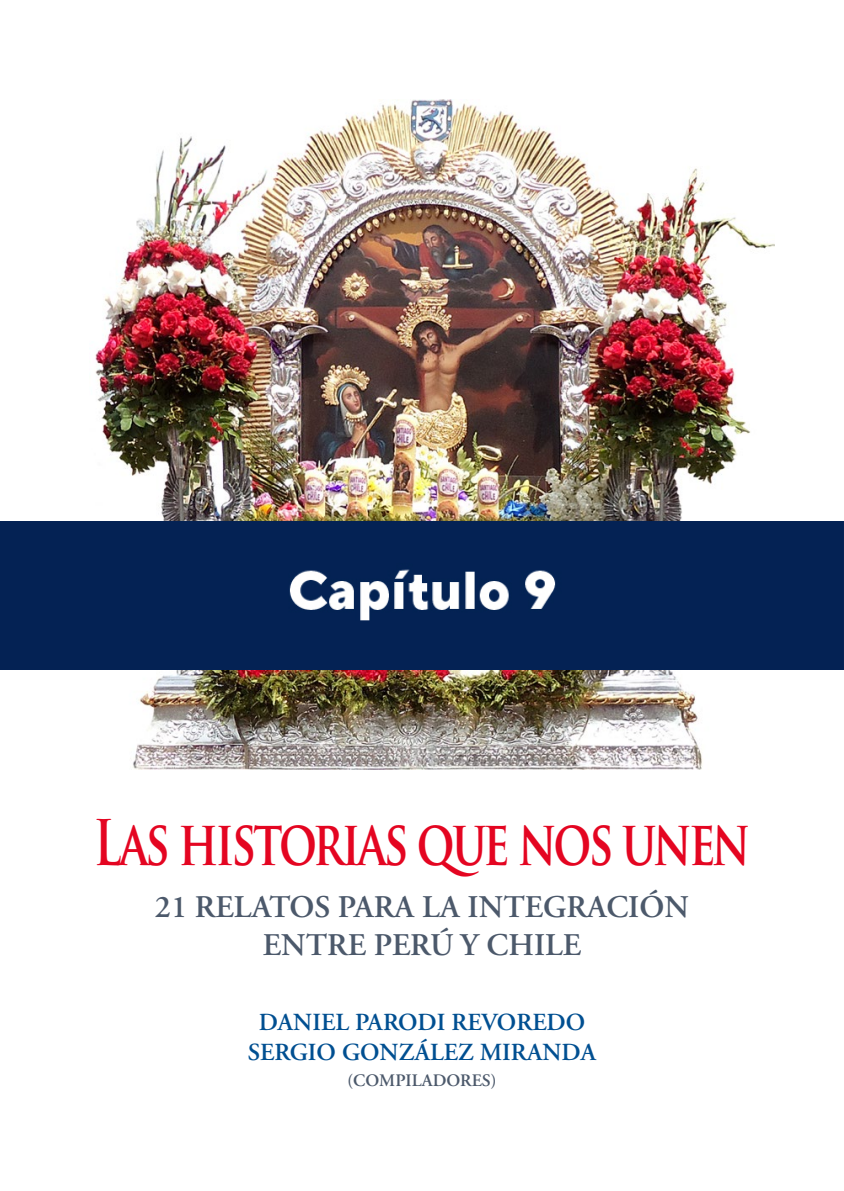
<style>
.page{position:relative;width:844px;height:1191px;background:#fff}
.page>*{position:absolute;margin:0;border:0;box-sizing:border-box;transform-origin:0 0}
.t1{font:700 61.25px "Trajan Pro";letter-spacing:-.06em;color:#e40521;scale:.75 1}
.t2{font:600 31.5px/37.8px "Adobe Garamond Pro";color:#4c596b;text-align:center}
.t3{font:600 24.5px/29.4px "Adobe Garamond Pro";color:#004f91;text-align:center}
.t4{font:600 17.5px "Adobe Garamond Pro";color:#4c596b}
</style>
<div class="page">
<img style="left:90px;top:99px;width:683px;height:670px">
<div style="left:0;top:521px;width:843px;height:148px;background:#042254"></div>
<h1 class="t1" style="left:93px;top:804px;width:877px">Las historias que nos unen</h1>
<p class="t2" style="left:155px;top:889px;width:535px">21 RELATOS PARA LA INTEGRACIÓN<br>ENTRE PERÚ Y CHILE</p>
<p class="t3" style="left:248px;top:1008px;width:349px">DANIEL PARODI REVOREDO<br>SERGIO GONZÁLEZ MIRANDA</p>
<p class="t4" style="left:347px;top:1069px;width:150px">(COMPILADORES)</p>
</div>
